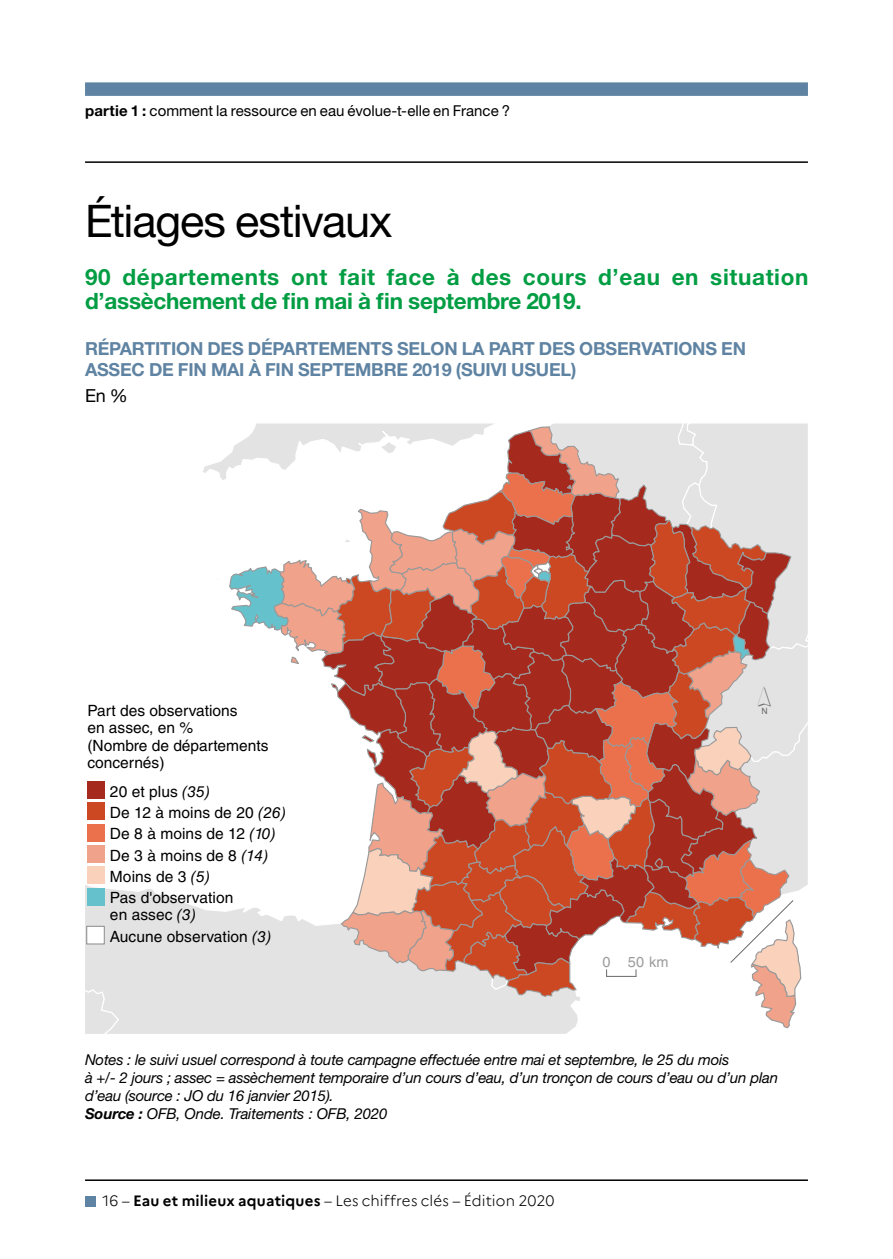
<style>
.page{position:relative;width:893px;height:1259px;background:#fff}
.page>*{position:absolute;margin:0;border:0;box-sizing:border-box;transform-origin:0 0}
.t1{font:45px "Helvetica Neue LT Std";letter-spacing:-.025em;color:#000}
.t2{font:39.3px "ESRI North";color:#696969}
.t3{font:700 22.5px/24px "Helvetica Neue LT Std";letter-spacing:.03em;color:#009d43}
.t4{font:700 18px/21px "Helvetica Neue LT Std";letter-spacing:-.01em;color:#5f83a2}
.t5{font:18px "Helvetica Neue LT Std";color:#000}
.t6{font:15.6px/21.3px "Helvetica LT Std";letter-spacing:.005em;color:#000}
.t7{font:italic 15px/18px "Helvetica Neue LT Std";letter-spacing:-.015em;color:#000}
.t8{font:15px "Helvetica Neue LT Std";color:#000}
.t9{font:300 15px "Marianne";letter-spacing:.005em;color:#000}
.t10{font:14.4px "Helvetica LT Std";color:#9c9c9d}
.s1{font-weight:700}
.s2{font-style:italic}
</style>
<div class="page">
<div style="left:85px;top:82px;width:723px;height:14px;background:#5f83a2"></div>
<hr style="left:85px;top:161px;width:723px;height:2px;background:#000">
<hr style="left:85px;top:1179px;width:723px;height:2px;background:#000">
<div style="left:85px;top:1195px;width:11px;height:11px;background:#5f83a2"></div>
<svg style="left:85px;top:866px;width:487px;height:168px;background:#e6e7e7"></svg>
<svg style="left:200px;top:423px;width:608px;height:606px"></svg>
<div style="left:87px;top:781px;width:17px;height:18px;background:#a5291d"></div>
<div style="left:87px;top:802px;width:17px;height:18px;background:#cb4823"></div>
<div style="left:87px;top:824px;width:17px;height:17px;background:#ea714c"></div>
<div style="left:87px;top:845px;width:17px;height:17px;background:#f0a28a"></div>
<div style="left:87px;top:926px;width:17px;height:18px;background:#fff"></div>
<div style="left:86px;top:925px;width:19px;height:19px;border:1px solid #9a9999"></div>
<div style="left:87px;top:866px;width:17px;height:18px;background:#fad2bc"></div>
<div style="left:87px;top:887px;width:17px;height:18px;background:#65c2cc"></div>
<p class="t8" style="left:85px;top:102px;width:427px"><span class="s1">partie 1 :</span> comment la ressource en eau évolue-t-elle en France ?</p>
<h1 class="t1" style="left:85px;top:194px;width:309px">Étiages estivaux</h1>
<h3 class="t3" style="left:85px;top:264px;width:725px">90 départements ont fait face à des cours d’eau en situation d’assèchement de fin mai à fin septembre 2019.</h3>
<p class="t4" style="left:85px;top:338px;width:662px">RÉPARTITION DES DÉPARTEMENTS SELON LA PART DES OBSERVATIONS EN<br>ASSEC DE FIN MAI À FIN SEPTEMBRE 2019 (SUIVI USUEL)</p>
<p class="t5" style="left:85px;top:384px;width:44px">En %</p>
<p class="t6" style="left:87px;top:702px;width:152px;line-height:16.2px">Part des observations en assec, en %</p>
<p class="t6" style="left:87px;top:737px;width:183px;line-height:16.2px">(Nombre de départements concernés)</p>
<p class="t6" style="left:110px;top:780px;width:177px">20 et plus <span class="s2">(35)<br></span>De 12 à moins de 20 <span class="s2">(26)<br></span>De 8 à moins de 12 <span class="s2">(10)<br></span>De 3 à moins de 8 <span class="s2">(14)</span></p>
<p class="t6" style="left:110px;top:866px;width:125px">Moins de 3 <span class="s2">(5)<br></span>Pas d'observation</p>
<p class="t6" style="left:110px;top:903px;width:88px">en assec <span class="s2">(3)</span></p>
<p class="t6" style="left:110px;top:925px;width:163px">Aucune observation <span class="s2">(3)</span></p>
<h2 class="t2" style="left:757px;top:678px;width:15px">´</h2>
<p class="t10" style="left:603px;top:953px;width:67px">0 50 km</p>
<p class="t7" style="left:85px;top:1051px;width:694px">Notes : le suivi usuel correspond à toute campagne effectuée entre mai et septembre, le 25 du mois<br>à +/- 2 jours ; assec = assèchement temporaire d’un cours d’eau, d’un tronçon de cours d’eau ou d’un plan d’eau (source : JO du 16 janvier 2015).<br><span class="s1">Source :</span> OFB, Onde. Traitements : OFB, 2020</p>
<p class="t9" style="left:103px;top:1192px;width:453px">16 – <span class="s1">Eau et milieux aquatiques</span> – Les chiffres clés – Édition 2020</p>
</div>
